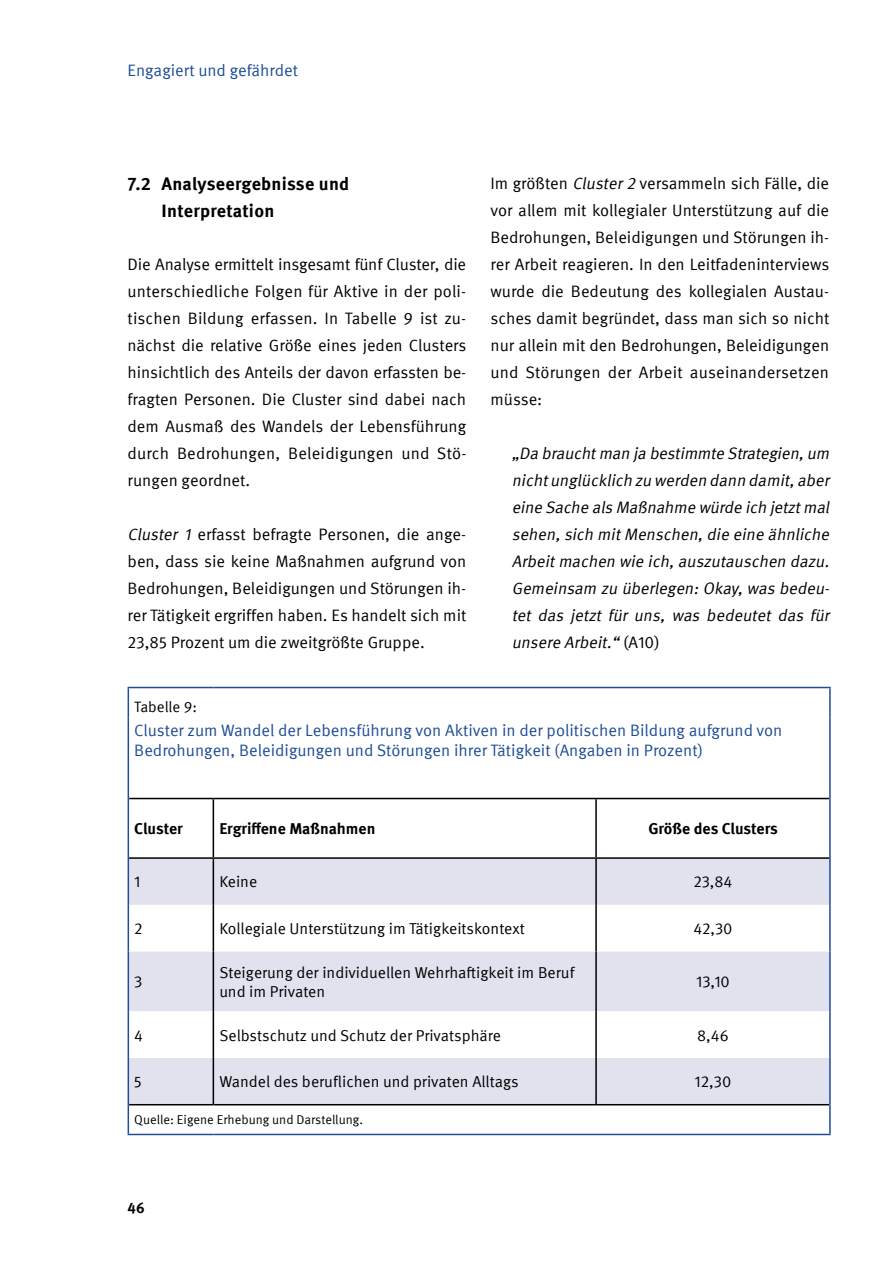
<style>
.page{position:relative;width:893px;height:1263px;background:#fff}
.page>*{position:absolute;margin:0;border:0;box-sizing:border-box;transform-origin:0 0}
.t1{font:700 18px/27px "Meta IGM";letter-spacing:.015em;color:#000}
.t2{font:16.5px/27px "Meta IGM";color:#000;text-align:justify}
.t3{font:italic 16.5px/27px "Meta IGM";color:#000;text-align:justify}
.t4{font:16.5px/19.8px "Meta IGM";color:#1f4d95}
.t5{font:15.75px/18.9px "Meta IGM";color:#000}
.t6{font:700 15.75px "Meta IGM";color:#000}
.t7{font:15px "Meta IGM";color:#000}
.t8{font:700 15px "Meta IGM";color:#000}
.t9{font:12.75px "Meta IGM";color:#000}
.s1{font-style:italic}
.s2{font-style:normal}
</style>
<div class="page">
<svg style="left:129px;top:859px;width:700px;height:245px;fill:#e1e2ee"></svg>
<hr style="left:129px;top:1104px;width:84px;height:1px;background:#000">
<hr style="left:213px;top:1104px;width:383px;height:1px;background:#000">
<hr style="left:596px;top:1104px;width:233px;height:1px;background:#000">
<hr style="left:128px;top:687px;width:85px;height:1px;background:#1f4d95">
<hr style="left:128px;top:688px;width:1px;height:30px;background:#1f4d95">
<hr style="left:213px;top:687px;width:383px;height:1px;background:#1f4d95">
<hr style="left:596px;top:687px;width:235px;height:1px;background:#1f4d95">
<hr style="left:829px;top:688px;width:2px;height:30px;background:#1f4d95">
<hr style="left:128px;top:718px;width:1px;height:80px;background:#1f4d95">
<hr style="left:829px;top:718px;width:2px;height:80px;background:#1f4d95">
<hr style="left:128px;top:798px;width:1px;height:60px;background:#1f4d95">
<hr style="left:829px;top:798px;width:2px;height:60px;background:#1f4d95">
<hr style="left:128px;top:858px;width:1px;height:47px;background:#1f4d95">
<hr style="left:829px;top:858px;width:2px;height:47px;background:#1f4d95">
<hr style="left:128px;top:905px;width:1px;height:47px;background:#1f4d95">
<hr style="left:829px;top:905px;width:2px;height:47px;background:#1f4d95">
<hr style="left:128px;top:952px;width:1px;height:59px;background:#1f4d95">
<hr style="left:829px;top:952px;width:2px;height:59px;background:#1f4d95">
<hr style="left:128px;top:1011px;width:1px;height:47px;background:#1f4d95">
<hr style="left:829px;top:1011px;width:2px;height:47px;background:#1f4d95">
<hr style="left:128px;top:1058px;width:1px;height:47px;background:#1f4d95">
<hr style="left:829px;top:1058px;width:2px;height:47px;background:#1f4d95">
<svg style="left:128px;top:1105px;width:1px;height:29px"></svg>
<hr style="left:829px;top:1105px;width:2px;height:29px;background:#1f4d95">
<hr style="left:128px;top:1134px;width:85px;height:1px;background:#1f4d95">
<hr style="left:213px;top:1134px;width:383px;height:1px;background:#1f4d95">
<hr style="left:596px;top:1134px;width:235px;height:1px;background:#1f4d95">
<hr style="left:213px;top:799px;width:1px;height:58px;background:#000">
<hr style="left:213px;top:859px;width:1px;height:46px;background:#000">
<hr style="left:213px;top:905px;width:1px;height:47px;background:#000">
<hr style="left:213px;top:952px;width:1px;height:59px;background:#000">
<hr style="left:213px;top:1011px;width:1px;height:47px;background:#000">
<hr style="left:213px;top:1058px;width:1px;height:46px;background:#000">
<hr style="left:129px;top:798px;width:84px;height:1px;background:#000">
<hr style="left:213px;top:798px;width:383px;height:1px;background:#000">
<hr style="left:596px;top:798px;width:233px;height:1px;background:#000">
<hr style="left:129px;top:857px;width:84px;height:2px;background:#000">
<hr style="left:213px;top:857px;width:383px;height:2px;background:#000">
<hr style="left:596px;top:857px;width:233px;height:2px;background:#000">
<hr style="left:595px;top:799px;width:2px;height:58px;background:#000">
<hr style="left:595px;top:859px;width:2px;height:46px;background:#000">
<hr style="left:595px;top:905px;width:2px;height:47px;background:#000">
<hr style="left:595px;top:1011px;width:2px;height:47px;background:#000">
<hr style="left:595px;top:1058px;width:2px;height:46px;background:#000">
<hr style="left:595px;top:952px;width:2px;height:59px;background:#000">
<p class="t4" style="left:128px;top:60px;width:172px">Engagiert und gefährdet</p>
<p class="t1" style="left:162px;top:169px;width:189px;text-indent:-34px">7.2 Analyseergebnisse und<br>Interpretation</p>
<p class="t2" style="left:128px;top:250px;width:340px;text-align:left">Die Analyse ermittelt insgesamt fünf Cluster, die unterschiedliche Folgen für Aktive in der poli&shy;tischen Bildung erfassen. In Tabelle 9 ist zu&shy;nächst die relative Größe eines jeden Clusters hinsichtlich des Anteils der davon erfassten be&shy;fragten Personen. Die Cluster sind dabei nach dem Ausmaß des Wandels der Lebensführung durch Bedrohungen, Beleidigungen und Stö&shy;rungen geordnet.</p>
<p class="t2" style="left:128px;top:520px;width:340px"><span class="s1">Cluster 1</span> erfasst befragte Personen, die ange&shy;ben, dass sie keine Maßnahmen aufgrund von Bedrohungen, Beleidigungen und Störungen ih&shy;rer Tätigkeit ergriffen haben. Es handelt sich mit 23,85 Prozent um die zweitgrößte Gruppe.</p>
<p class="t2" style="left:490px;top:169px;width:340px">Im größten <span class="s1">Cluster2</span> versammeln sich Fälle, die vor allem mit kollegialer Unterstützung auf die Bedrohungen, Beleidigungen und Störungen ih&shy;rer Arbeit reagieren. In den Leitfadeninterviews wurde die Bedeutung des kollegialen Austau&shy;sches damit begründet, dass man sich so nicht nur allein mit den Bedrohungen, Beleidigungen und Störungen der Arbeit auseinandersetzen müsse:</p>
<p class="t3" style="left:512px;top:439px;width:323px">„Da brauchtman ja bestimmte Strategien,um nichtunglücklich zu werden dann damit,aber eine Sache alsMaßnahme würde ich jetztmal sehen,sich mitMenschen,die eine ähnliche Arbeitmachen wie ich,auszutauschen dazu.<br>Gemeinsam zu überlegen:Okay,wasbedeu&shy;tet das jetzt für uns, was bedeutet das für unsere Arbeit.“ <span class="s2">(A1 0)</span></p>
<p class="t7" style="left:134px;top:695px;width:64px">Tabelle 9:</p>
<p class="t4" style="left:134px;top:720px;width:650px">Cluster zum Wandel der Lebensführung von Aktiven in der politischen Bildung aufgrund von<br>Bedrohungen, Beleidigungen und Störungen ihrer Tätigkeit (Angaben in Prozent)</p>
<p class="t6" style="left:134px;top:816px;width:50px">Cluster</p>
<p class="t6" style="left:219px;top:816px;width:158px">Ergriffene Maßnahmen</p>
<p class="t6" style="left:648px;top:816px;width:131px">Größe des Clusters</p>
<p class="t5" style="left:134px;top:871px;width:8px">1</p>
<p class="t5" style="left:219px;top:871px;width:39px">Keine</p>
<p class="t5" style="left:694px;top:871px;width:40px">23,84</p>
<p class="t5" style="left:134px;top:918px;width:10px">2</p>
<p class="t5" style="left:219px;top:918px;width:307px">Kollegiale Unterstützung im Tätigkeitskontext</p>
<p class="t5" style="left:693px;top:918px;width:41px">42,30</p>
<p class="t5" style="left:134px;top:971px;width:10px">3</p>
<p class="t5" style="left:219px;top:962px;width:357px">Steigerung der individuellen Wehrhaftigkeit im Beruf und im Privaten</p>
<p class="t5" style="left:696px;top:971px;width:35px">13,10</p>
<p class="t5" style="left:134px;top:1025px;width:10px">4</p>
<p class="t5" style="left:219px;top:1025px;width:283px">Selbstschutz und Schutz der Privatsphäre</p>
<p class="t5" style="left:697px;top:1025px;width:33px">8,46</p>
<p class="t5" style="left:134px;top:1071px;width:9px">5</p>
<p class="t5" style="left:219px;top:1071px;width:301px">Wandel des beruflichen und privaten Alltags</p>
<p class="t5" style="left:695px;top:1071px;width:38px">12,30</p>
<p class="t9" style="left:134px;top:1110px;width:230px">Quelle: Eigene Erhebung und Darstellung.</p>
<p class="t8" style="left:128px;top:1196px;width:19px">46</p>
</div>
